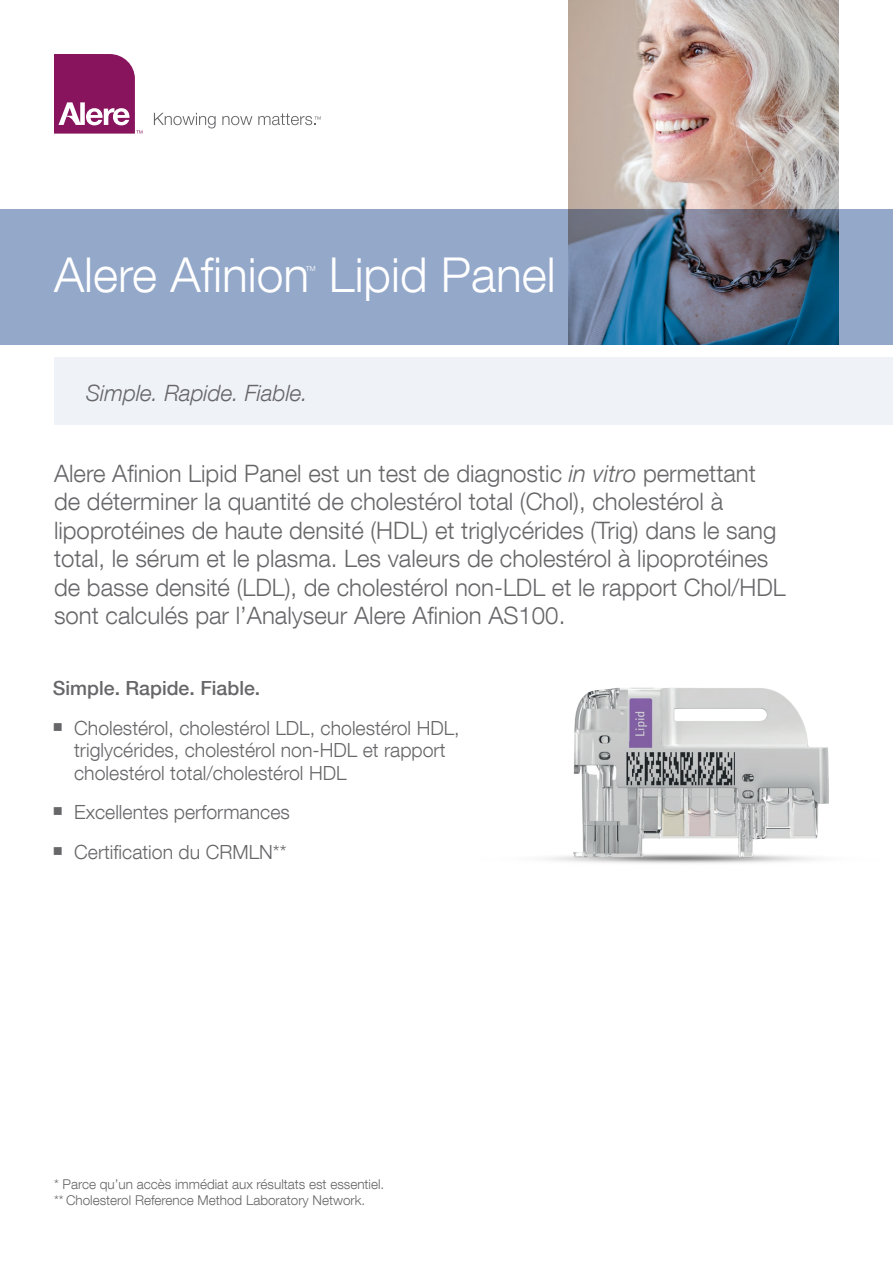
<style>
.page{position:relative;width:893px;height:1263px;background:#fff}
.page>*{position:absolute;margin:0;border:0;box-sizing:border-box;transform-origin:0 0}
.t1{font:300 48px "Helvetica Neue LT Com";color:#fff}
.t2{font:300 24px/28.5px "Helvetica Neue LT Com";color:#67676a}
.t3{font:italic 300 22.5px "Helvetica Neue LT Com";color:#67676a}
.t4{font:300 19.5px/22.5px "Helvetica Neue LT Com";color:#67676a}
.t5{font:500 19.5px "Helvetica Neue LT Com";color:#67676a}
.t6{font:300 13.5px/16.2px "Helvetica Neue LT Com";color:#67676a}
.t7{font:300 7.05px "Helvetica Neue LT Com";color:#fff}
.s1{font-style:italic}
</style>
<div class="page">
<img style="left:569px;top:0;width:270px;height:209px">
<svg style="left:0;top:209px;width:893px;height:135px;background:#7f95b4"></svg>
<svg style="left:154px;top:113px;width:62px;height:15px"></svg>
<svg style="left:222px;top:116px;width:30px;height:9px"></svg>
<svg style="left:258px;top:114px;width:63px;height:11px"></svg>
<svg style="left:54px;top:54px;width:88px;height:80px"></svg>
<img style="left:545px;top:687px;width:284px;height:177px">
<div style="left:54px;top:358px;width:839px;height:67px;background:#eff2f7"></div>
<h1 class="t1" style="left:54px;top:245px;width:503px">Alere Afinion Lipid Panel</h1>
<p class="t7" style="left:306px;top:264px;width:11px">TM</p>
<p class="t3" style="left:86px;top:379px;width:223px">Simple. Rapide. Fiable.</p>
<p class="t2" style="left:54px;top:458px;width:733px">Alere Afinion Lipid Panel est un test de diagnostic <span class="s1">in vitro</span> permettant de déterminer la quantité de cholestérol total (Chol), cholestérol à lipoprotéines de haute densité (HDL) et triglycérides (Trig) dans le sang total, le sérum et le plasma. Les valeurs de cholestérol à lipoprotéines de basse densité (LDL), de cholestérol non-LDL et le rapport Chol/HDL sont calculés par l’Analyseur Alere Afinion AS100.</p>
<p class="t5" style="left:53px;top:677px;width:209px">Simple. Rapide. Fiable.</p>
<p class="t4" style="left:74px;top:716px;width:387px;text-indent:-21px">■ Cholestérol, cholestérol LDL, cholestérol HDL, triglycérides, cholestérol non-HDL et rapport cholestérol total/cholestérol HDL</p>
<p class="t4" style="left:53px;top:801px;width:238px">■ Excellentes performances</p>
<p class="t4" style="left:53px;top:840px;width:235px">■ Certification du CRMLN**</p>
<p class="t6" style="left:54px;top:1176px;width:332px">* Parce qu’un accès immédiat aux résultats est essentiel. ** Cholesterol Reference Method Laboratory Network.</p>
</div>
